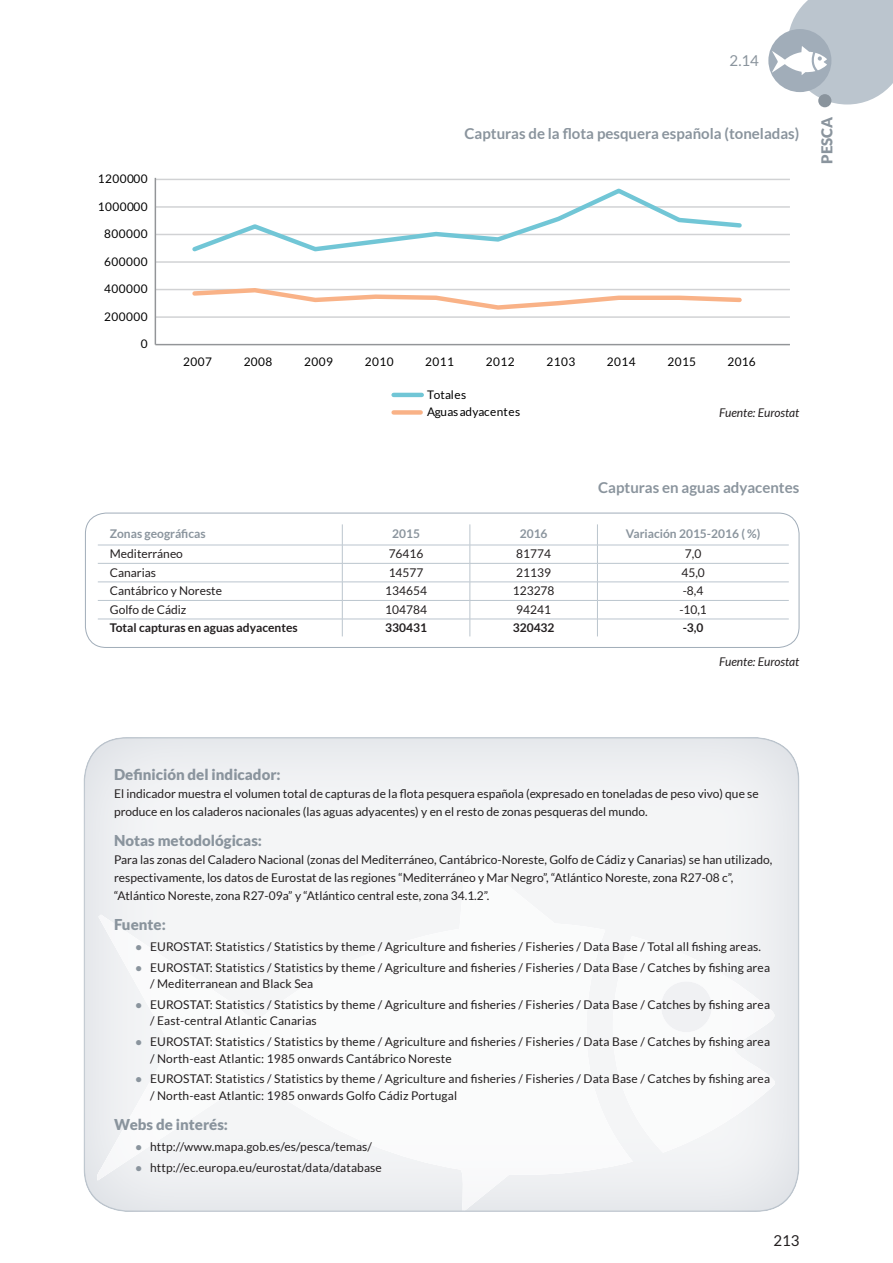
<style>
.page{position:relative;width:893px;height:1263px;background:#fff}
.page>*{position:absolute;margin:0;border:0;box-sizing:border-box;transform-origin:0 0}
.Titulo_tabla_grafico{font:700 15px "Lato";color:#8a949d}
.Titulo_cuadro{font:900 15px "Lato";color:#8a949d}
.t1{font:15px "Lato";color:#8a949d}
.t2{font:15px "Lato";color:#231f20}
.texto_cuadro{font:12px/16.5px "Lato";letter-spacing:.01em;color:#231f20}
.Interior_Tabla_2{font:12px "Lato";color:#231f20}
.Interior_Tabla_2-2{font:700 12px "Lato";color:#231f20}
.Titulo_Tabla_2{font:700 12px "Lato";color:#8a949d}
.Fuente{font:italic 12px "Lato";color:#231f20}
.t3{font:11.85px "Lato";letter-spacing:.04em;color:#000001}
.t4{font:11.85px "Lato";letter-spacing:.02em;color:#000001}
.s1{font-family:"Arial";color:#8a949d}
</style>
<div class="page">
<div style="left:818px;top:94px;width:13px;height:13px;background:#8a949d;border-radius:50%"></div>
<svg style="left:768px;top:29px;width:63px;height:63px"></svg>
<svg style="left:772px;top:0;width:121px;height:105px"></svg>
<div style="left:70px;top:728px;width:743px;height:484px;background:#fff;opacity:.75"></div>
<hr style="left:155px;top:316px;width:635px;height:2px;background:#d1d2d4">
<hr style="left:155px;top:289px;width:635px;height:1px;background:#d1d2d4">
<hr style="left:155px;top:261px;width:635px;height:2px;background:#d1d2d4">
<hr style="left:155px;top:234px;width:635px;height:1px;background:#d1d2d4">
<hr style="left:155px;top:206px;width:635px;height:2px;background:#d1d2d4">
<hr style="left:155px;top:179px;width:635px;height:1px;background:#d1d2d4">
<hr style="left:155px;top:178px;width:1px;height:167px;background:#939598">
<hr style="left:155px;top:344px;width:635px;height:1px;background:#939598">
<div style="left:394px;top:410px;width:27px;height:5px;background:#f9b287"></div>
<hr style="left:394px;top:393px;width:28px;height:4px;background:#71c6d6">
<svg style="left:189px;top:188px;width:555px;height:64px"></svg>
<svg style="left:190px;top:288px;width:554px;height:22px"></svg>
<div style="left:85px;top:513px;width:714px;height:135px;border:1px solid #a1adb9;border-radius:21px"></div>
<hr style="left:98px;top:545px;width:244px;height:1px;background:#bbc5ce">
<hr style="left:342px;top:545px;width:128px;height:1px;background:#bbc5ce">
<hr style="left:470px;top:545px;width:127px;height:1px;background:#bbc5ce">
<hr style="left:597px;top:545px;width:192px;height:1px;background:#bbc5ce">
<hr style="left:98px;top:563px;width:244px;height:1px;background:#bbc5ce">
<hr style="left:342px;top:563px;width:128px;height:1px;background:#bbc5ce">
<hr style="left:470px;top:563px;width:127px;height:1px;background:#bbc5ce">
<hr style="left:597px;top:563px;width:192px;height:1px;background:#bbc5ce">
<hr style="left:98px;top:582px;width:244px;height:1px;background:#bbc5ce">
<hr style="left:342px;top:582px;width:128px;height:1px;background:#bbc5ce">
<hr style="left:470px;top:582px;width:127px;height:1px;background:#bbc5ce">
<hr style="left:597px;top:582px;width:192px;height:1px;background:#bbc5ce">
<hr style="left:98px;top:600px;width:244px;height:1px;background:#bbc5ce">
<hr style="left:342px;top:600px;width:128px;height:1px;background:#bbc5ce">
<hr style="left:470px;top:600px;width:127px;height:1px;background:#bbc5ce">
<hr style="left:597px;top:600px;width:192px;height:1px;background:#bbc5ce">
<hr style="left:98px;top:619px;width:244px;height:1px;background:#bbc5ce">
<hr style="left:342px;top:619px;width:128px;height:1px;background:#bbc5ce">
<svg style="left:342px;top:524px;width:1px;height:112px"></svg>
<hr style="left:470px;top:619px;width:127px;height:1px;background:#bbc5ce">
<svg style="left:470px;top:524px;width:1px;height:112px"></svg>
<hr style="left:597px;top:619px;width:192px;height:1px;background:#bbc5ce">
<svg style="left:597px;top:524px;width:1px;height:112px"></svg>
<p class="t3" style="left:98px;top:172px;width:51px">1200000</p>
<p class="t3" style="left:98px;top:200px;width:51px">1000000</p>
<p class="t3" style="left:104px;top:227px;width:45px">800000</p>
<p class="t3" style="left:104px;top:255px;width:45px">600000</p>
<p class="t3" style="left:104px;top:282px;width:45px">400000</p>
<p class="t3" style="left:104px;top:310px;width:45px">200000</p>
<p class="t3" style="left:141px;top:337px;width:8px">0</p>
<p class="t1" style="left:730px;top:53px;width:31px">2.14</p>
<p class="Titulo_tabla_grafico" style="left:464px;top:125px;width:336px">Capturas de la flota pesquera española (toneladas)</p>
<p class="Titulo_cuadro" style="left:818px;top:164px;width:49px;rotate:-90deg">PESCA</p>
<p class="t3" style="left:183px;top:355px;width:30px">2007</p>
<p class="t3" style="left:244px;top:355px;width:30px">2008</p>
<p class="t3" style="left:304px;top:355px;width:30px">2009</p>
<p class="t3" style="left:365px;top:355px;width:30px">2010</p>
<p class="t3" style="left:425px;top:355px;width:30px">2011</p>
<p class="t3" style="left:486px;top:355px;width:30px">2012</p>
<p class="t3" style="left:546px;top:355px;width:30px">2103</p>
<p class="t3" style="left:607px;top:355px;width:30px">2014</p>
<p class="t3" style="left:667px;top:355px;width:30px">2015</p>
<p class="t3" style="left:728px;top:355px;width:29px">2016</p>
<p class="t3" style="left:427px;top:388px;width:41px">Totales</p>
<p class="t4" style="left:427px;top:406px;width:95px">Aguasadyacentes</p>
<p class="Fuente" style="left:719px;top:406px;width:82px">Fuente: Eurostat</p>
<p class="Titulo_tabla_grafico" style="left:598px;top:479px;width:203px">Capturas en aguas adyacentes</p>
<p class="Titulo_Tabla_2" style="left:110px;top:526px;width:97px">Zonas geográficas</p>
<p class="Titulo_Tabla_2" style="left:392px;top:526px;width:29px">2015</p>
<p class="Titulo_Tabla_2" style="left:520px;top:526px;width:29px">2016</p>
<p class="Titulo_Tabla_2" style="left:626px;top:526px;width:136px">Variación 2015-2016 ( %)</p>
<p class="Interior_Tabla_2" style="left:110px;top:547px;width:75px">Mediterráneo</p>
<p class="Interior_Tabla_2" style="left:389px;top:547px;width:36px">76416</p>
<p class="Interior_Tabla_2" style="left:516px;top:547px;width:36px">81774</p>
<p class="Interior_Tabla_2" style="left:685px;top:547px;width:18px">7,0</p>
<p class="Interior_Tabla_2" style="left:110px;top:566px;width:48px">Canarias</p>
<p class="Interior_Tabla_2" style="left:389px;top:566px;width:36px">14577</p>
<p class="Interior_Tabla_2" style="left:516px;top:566px;width:36px">21139</p>
<p class="Interior_Tabla_2" style="left:681px;top:566px;width:25px">45,0</p>
<p class="Interior_Tabla_2" style="left:110px;top:584px;width:114px">Cantábrico y Noreste</p>
<p class="Interior_Tabla_2" style="left:385px;top:584px;width:43px">134654</p>
<p class="Interior_Tabla_2" style="left:513px;top:584px;width:43px">123278</p>
<p class="Interior_Tabla_2" style="left:683px;top:584px;width:22px">-8,4</p>
<p class="Interior_Tabla_2" style="left:110px;top:603px;width:78px">Golfo de Cádiz</p>
<p class="Interior_Tabla_2" style="left:385px;top:603px;width:43px">104784</p>
<p class="Interior_Tabla_2" style="left:516px;top:603px;width:36px">94241</p>
<p class="Interior_Tabla_2" style="left:679px;top:603px;width:29px">-10,1</p>
<p class="Interior_Tabla_2-2" style="left:110px;top:621px;width:189px">Total capturas en aguas adyacentes</p>
<p class="Interior_Tabla_2-2" style="left:385px;top:621px;width:43px">330431</p>
<p class="Interior_Tabla_2-2" style="left:513px;top:621px;width:43px">320432</p>
<p class="Interior_Tabla_2-2" style="left:683px;top:621px;width:22px">-3,0</p>
<p class="Fuente" style="left:719px;top:655px;width:82px">Fuente: Eurostat</p>
<p class="Titulo_cuadro" style="left:114px;top:765px;width:168px">Definición del indicador:</p>
<p class="texto_cuadro" style="left:114px;top:784px;width:646px;line-height:18px">El indicador muestra el volumen total de capturas de la flota pesquera española (expresado en toneladas de peso vivo) que se produce en los caladeros nacionales (las aguas adyacentes) y en el resto de zonas pesqueras del mundo.</p>
<p class="Titulo_cuadro" style="left:114px;top:832px;width:150px">Notas metodológicas:</p>
<p class="texto_cuadro" style="left:114px;top:850px;width:660px;line-height:18px">Para las zonas del Caladero Nacional (zonas del Mediterráneo, Cantábrico-Noreste, Golfo de Cádiz y Canarias) se han utilizado, respectivamente, los datos de Eurostat de las regiones “Mediterráneo y Mar Negro”, “Atlántico Noreste, zona R27-08 c”, “Atlántico Noreste, zona R27-09a” y “Atlántico central este, zona 34.1.2”.</p>
<p class="Titulo_cuadro" style="left:114px;top:916px;width:53px">Fuente:</p>
<p class="texto_cuadro" style="left:135px;top:938px;width:627px"><span class="s1">●</span> EUROSTAT: Statistics / Statistics by theme / Agriculture and fisheries / Fisheries / Data Base / Total all fishing areas.</p>
<p class="texto_cuadro" style="left:150px;top:959px;width:621px;text-indent:-15px"><span class="s1">●</span> EUROSTAT: Statistics / Statistics by theme / Agriculture and fisheries / Fisheries / Data Base / Catches by fishing area / Mediterranean and Black Sea</p>
<p class="texto_cuadro" style="left:150px;top:996px;width:621px;text-indent:-15px"><span class="s1">●</span> EUROSTAT: Statistics / Statistics by theme / Agriculture and fisheries / Fisheries / Data Base / Catches by fishing area / East-central Atlantic Canarias</p>
<p class="texto_cuadro" style="left:150px;top:1033px;width:621px;text-indent:-15px"><span class="s1">●</span> EUROSTAT: Statistics / Statistics by theme / Agriculture and fisheries / Fisheries / Data Base / Catches by fishing area / North-east Atlantic: 1985 onwards Cantábrico Noreste</p>
<p class="texto_cuadro" style="left:150px;top:1071px;width:621px;text-indent:-15px"><span class="s1">●</span> EUROSTAT: Statistics / Statistics by theme / Agriculture and fisheries / Fisheries / Data Base / Catches by fishing area / North-east Atlantic: 1985 onwards Golfo Cádiz Portugal</p>
<p class="Titulo_cuadro" style="left:114px;top:1116px;width:116px">Webs de interés:</p>
<p class="texto_cuadro" style="left:135px;top:1138px;width:238px"><span class="s1">●</span> http://www.mapa.gob.es/es/pesca/temas/</p>
<p class="texto_cuadro" style="left:135px;top:1159px;width:248px"><span class="s1">●</span> http://ec.europa.eu/eurostat/data/database</p>
<p class="t2" style="left:773px;top:1232px;width:28px">213</p>
</div>
